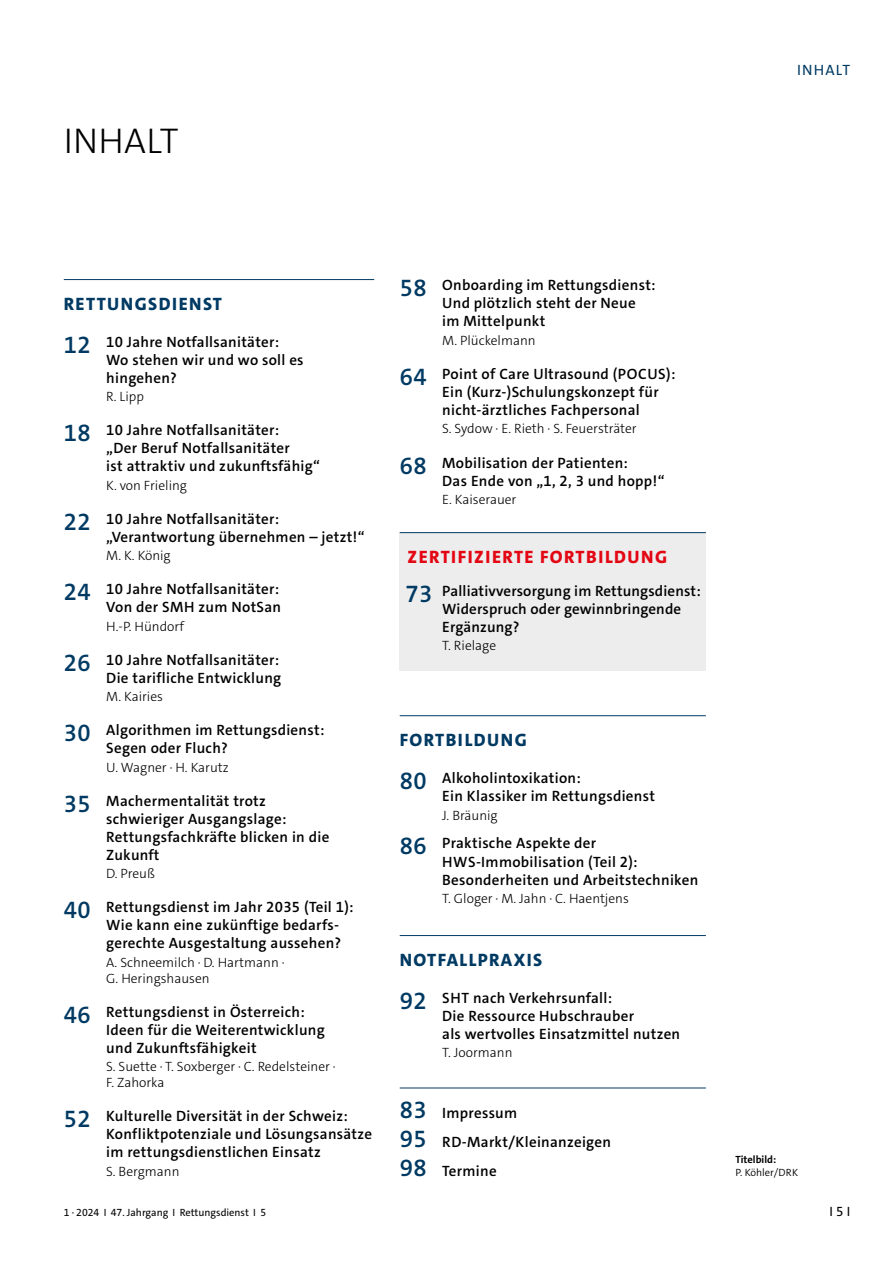
<style>
.page{position:relative;width:893px;height:1263px;background:#fff}
.page>*{position:absolute;margin:0;border:0;box-sizing:border-box;transform-origin:0 0}
.t1{font:300 36px "The Sans";letter-spacing:.005em;color:#000}
.t2{font:800 18px "The Sans";letter-spacing:.08em;color:#003a63}
.t3{font:800 18px "The Sans";letter-spacing:.08em;color:#e30613}
.t4{font:600 15px/18px "The Sans";letter-spacing:.02em;color:#000}
.t5{font:15px "The Sans";letter-spacing:.08em;color:#003a63}
.t6{font:300 13.5px/16.2px "The Sans";color:#000}
.t7{font:13.5px "The Sans";color:#000}
.t8{font:10.5px "The Sans";color:#000}
.t9{font:300 10.5px "The Sans";color:#000}
.t10{font:700 10.5px "The Sans";color:#000}
.s1{font-size:24px;color:#003a63}
</style>
<div class="page">
<div style="left:400px;top:532px;width:306px;height:139px;background:#ededed"></div>
<hr style="left:64px;top:279px;width:310px;height:1px;background:#003a63">
<hr style="left:400px;top:532px;width:306px;height:1px;background:#003a63">
<hr style="left:400px;top:715px;width:306px;height:1px;background:#003a63">
<hr style="left:400px;top:935px;width:306px;height:1px;background:#003a63">
<hr style="left:400px;top:1087px;width:306px;height:1px;background:#003a63">
<h1 class="t1" style="left:64px;top:118px;width:116px">INHALT</h1>
<p class="t5" style="left:797px;top:60px;width:55px">INHALT</p>
<p class="t2" style="left:64px;top:292px;width:160px">RETTUNGSDIENST</p>
<p class="t4" style="left:106px;top:333px;width:199px;text-indent:-43px"><span class="s1">12</span> 10 Jahre Notfallsanitäter:<br>Wo stehen wir und wo soll es hingehen?</p>
<p class="t6" style="left:106px;top:389px;width:39px">R. Lipp</p>
<p class="t4" style="left:106px;top:421px;width:215px;text-indent:-43px"><span class="s1">18</span> 10 Jahre Notfallsanitäter:<br>„Der Beruf Notfallsanitäter<br>ist attraktiv und zukunftsfähig“</p>
<p class="t6" style="left:106px;top:477px;width:82px">K. von Frieling</p>
<p class="t4" style="left:106px;top:510px;width:260px;text-indent:-43px"><span class="s1">22</span> 10 Jahre Notfallsanitäter: „Verantwortung übernehmen – jetzt!“</p>
<p class="t6" style="left:106px;top:548px;width:66px">M. K. König</p>
<p class="t4" style="left:64px;top:580px;width:219px;text-align:right"><span class="s1">24</span> 10 Jahre Notfallsanitäter:<br>Von der SMH zum NotSan</p>
<p class="t6" style="left:106px;top:618px;width:79px">H.-P. Hündorf</p>
<p class="t4" style="left:64px;top:651px;width:219px;text-align:right"><span class="s1">26</span> 10 Jahre Notfallsanitäter:<br>Die tarifliche Entwicklung</p>
<p class="t6" style="left:106px;top:689px;width:58px">M. Kairies</p>
<p class="t4" style="left:106px;top:721px;width:220px;text-indent:-43px"><span class="s1">30</span> Algorithmen im Rettungsdienst:<br>Segen oder Fluch?</p>
<p class="t6" style="left:106px;top:759px;width:124px">U. Wagner · H. Karutz</p>
<p class="t4" style="left:106px;top:792px;width:225px;text-indent:-43px"><span class="s1">35</span> Machermentalität trotz schwieriger Ausgangslage:<br>Rettungsfachkräfte blicken in die<br>Zukunft</p>
<p class="t6" style="left:106px;top:865px;width:50px">D. Preuß</p>
<p class="t4" style="left:106px;top:898px;width:249px;text-indent:-43px"><span class="s1">40</span> Rettungsdienst im Jahr 2035 (Teil 1):<br>Wie kann eine zukünftige bedarfs&shy;gerechte Ausgestaltung aussehen?</p>
<p class="t6" style="left:106px;top:954px;width:180px">A. Schneemilch · D. Hartmann ·<br>G. Heringshausen</p>
<p class="t4" style="left:106px;top:1003px;width:220px;text-indent:-43px"><span class="s1">46</span> Rettungsdienst in Österreich:<br>Ideen für die Weiterentwicklung und Zukunftsfähigkeit</p>
<p class="t6" style="left:106px;top:1058px;width:231px">S. Suette · T. Soxberger · C. Redelsteiner ·<br>F. Zahorka</p>
<p class="t4" style="left:106px;top:1107px;width:267px;text-indent:-43px"><span class="s1">52</span> Kulturelle Diversität in der Schweiz:<br>Konfliktpotenziale und Lösungsansätze im rettungsdienstlichen Einsatz</p>
<p class="t6" style="left:106px;top:1163px;width:75px">S. Bergmann</p>
<p class="t8" style="left:64px;top:1206px;width:204px">1 · 2024 I 47. Jahrgang I Rettungsdienst I 5</p>
<p class="t4" style="left:442px;top:276px;width:215px;text-indent:-43px"><span class="s1">58</span> Onboarding im Rettungsdienst:<br>Und plötzlich steht der Neue im Mittelpunkt</p>
<p class="t6" style="left:442px;top:332px;width:95px">M. Plückelmann</p>
<p class="t4" style="left:442px;top:365px;width:235px;text-indent:-43px"><span class="s1">64</span> Point of Care Ultrasound (POCUS):<br>Ein (Kurz-)Schulungskonzept für nicht-ärztliches Fachpersonal</p>
<p class="t6" style="left:442px;top:421px;width:196px">S. Sydow · E. Rieth · S. Feuersträter</p>
<p class="t4" style="left:442px;top:454px;width:224px;text-indent:-43px"><span class="s1">68</span> Mobilisation der Patienten:<br>Das Ende von „1, 2, 3 und hopp!“</p>
<p class="t6" style="left:442px;top:491px;width:76px">E. Kaiserauer</p>
<p class="t3" style="left:408px;top:545px;width:261px">ZERTIFIZIERTE FORTBILDUNG</p>
<p class="t4" style="left:442px;top:582px;width:260px;text-indent:-37px"><span class="s1">73</span> Palliativversorgung im Rettungsdienst:<br>Widerspruch oder gewinnbringende<br>Ergänzung?</p>
<p class="t6" style="left:442px;top:638px;width:55px">T. Rielage</p>
<p class="t2" style="left:400px;top:728px;width:129px">FORTBILDUNG</p>
<p class="t4" style="left:442px;top:769px;width:214px;text-indent:-43px"><span class="s1">80</span> Alkoholintoxikation:<br>Ein Klassiker im Rettungsdienst</p>
<p class="t6" style="left:442px;top:807px;width:57px">J. Bräunig</p>
<p class="t4" style="left:442px;top:834px;width:258px;text-indent:-43px"><span class="s1">86</span> Praktische Aspekte der<br>HWS-Immobilisation (Teil 2):<br>Besonderheiten und Arbeitstechniken</p>
<p class="t6" style="left:442px;top:890px;width:188px">T. Gloger · M. Jahn · C. Haentjens</p>
<p class="t2" style="left:400px;top:948px;width:144px">NOTFALLPRAXIS</p>
<p class="t4" style="left:442px;top:989px;width:239px;text-indent:-43px"><span class="s1">92</span> SHT nach Verkehrsunfall:<br>Die Ressource Hubschrauber<br>als wertvolles Einsatzmittel nutzen</p>
<p class="t6" style="left:442px;top:1045px;width:72px">T. Joormann</p>
<p class="t4" style="left:400px;top:1099px;width:213px;line-height:28.8px"><span class="s1">83</span> Impressum<br><span class="s1">95</span> RD-Markt/Kleinanzeigen<br><span class="s1">98</span> Termine</p>
<p class="t10" style="left:736px;top:1153px;width:42px">Titelbild:</p>
<p class="t9" style="left:736px;top:1165px;width:64px">P. Köhler/DRK</p>
<p class="t7" style="left:829px;top:1202px;width:22px">I 5 I</p>
</div>
